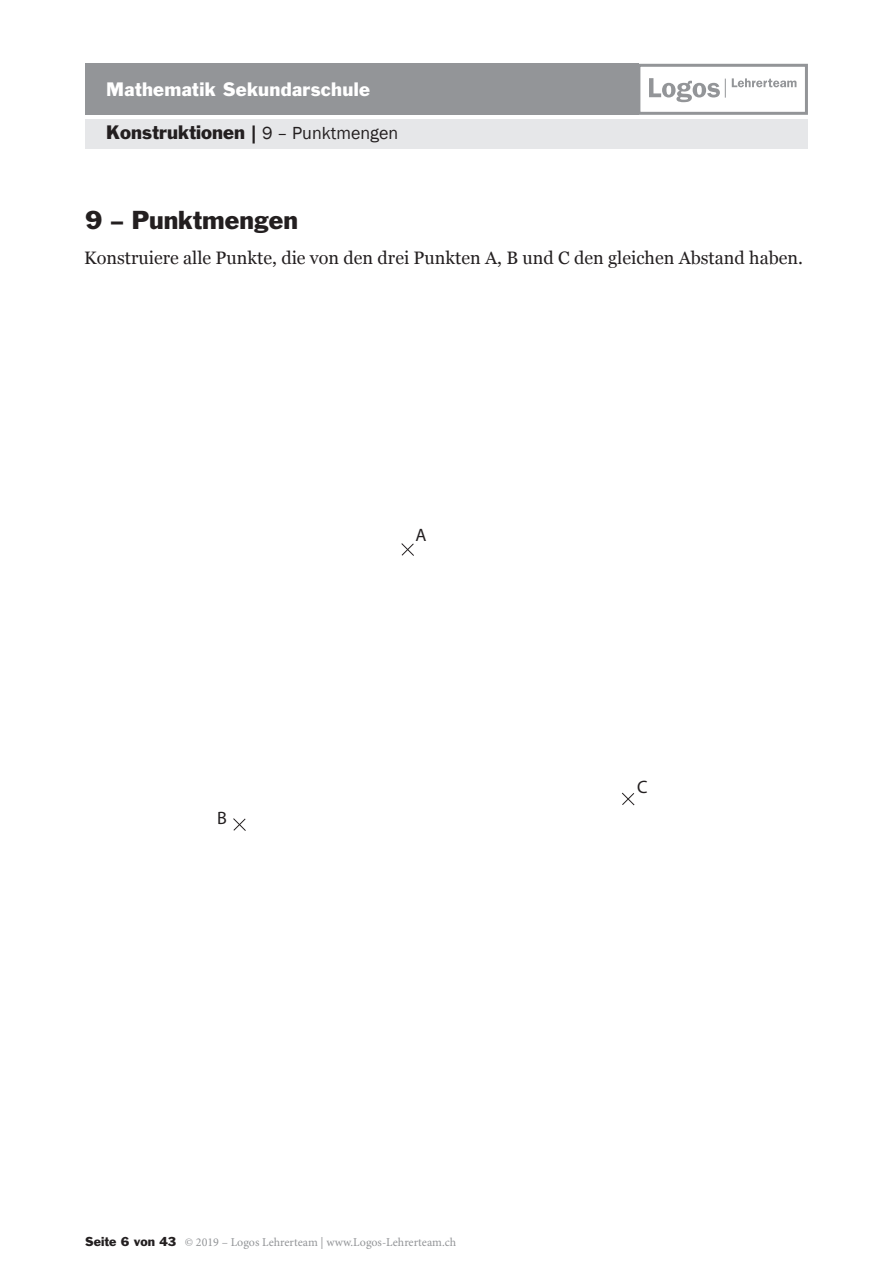
<style>
.page{position:relative;width:893px;height:1263px;background:#fff}
.page>*{position:absolute;margin:0;border:0;box-sizing:border-box;transform-origin:0 0}
.t1{font:24px "Franklin Gothic Std";color:#231f20}
.t2{font:18px "Georgia";color:#231f20}
.t3{font:18px "Franklin Gothic Std";color:#231f20}
.t4{font:18px "Franklin Gothic Std";letter-spacing:.015em;color:#fff}
.t5{font:18px "Myriad Pro";color:#231f20}
.t6{font:12px "Minion Pro";color:#939598}
.s1{font-family:"Franklin Gothic"}
.s2{font-family:"Franklin Gothic Std";color:#231f20}
</style>
<div class="page">
<svg style="left:401px;top:543px;width:13px;height:13px"></svg>
<svg style="left:233px;top:818px;width:13px;height:13px"></svg>
<svg style="left:622px;top:792px;width:13px;height:14px"></svg>
<div style="left:85px;top:119px;width:723px;height:30px;background:#e6e7e9"></div>
<div style="left:85px;top:64px;width:554px;height:51px;background:#939598"></div>
<svg style="left:649px;top:78px;width:77px;height:24px"></svg>
<svg style="left:732px;top:78px;width:65px;height:9px"></svg>
<div style="left:637px;top:64px;width:171px;height:51px;border:3px solid #939598"></div>
<p class="t4" style="left:106px;top:78px;width:265px">Mathematik Sekundarschule</p>
<p class="t3" style="left:106px;top:121px;width:293px">Konstruktionen | <span class="s1">9 – Punktmengen</span></p>
<h1 class="t1" style="left:85px;top:205px;width:215px">9 – Punktmengen</h1>
<p class="t2" style="left:84px;top:244px;width:720px">Konstruiere alle Punkte, die von den drei Punkten A, B und C den gleichen Abstand haben.</p>
<p class="t5" style="left:217px;top:807px;width:11px">B</p>
<p class="t5" style="left:416px;top:523px;width:13px">A</p>
<p class="t6" style="left:85px;top:1234px;width:373px"><span class="s2">Seite 6 von 43</span> © 2019 – Logos Lehrerteam | www.Logos-Lehrerteam.ch</p>
<p class="t5" style="left:637px;top:776px;width:12px">C</p>
</div>
